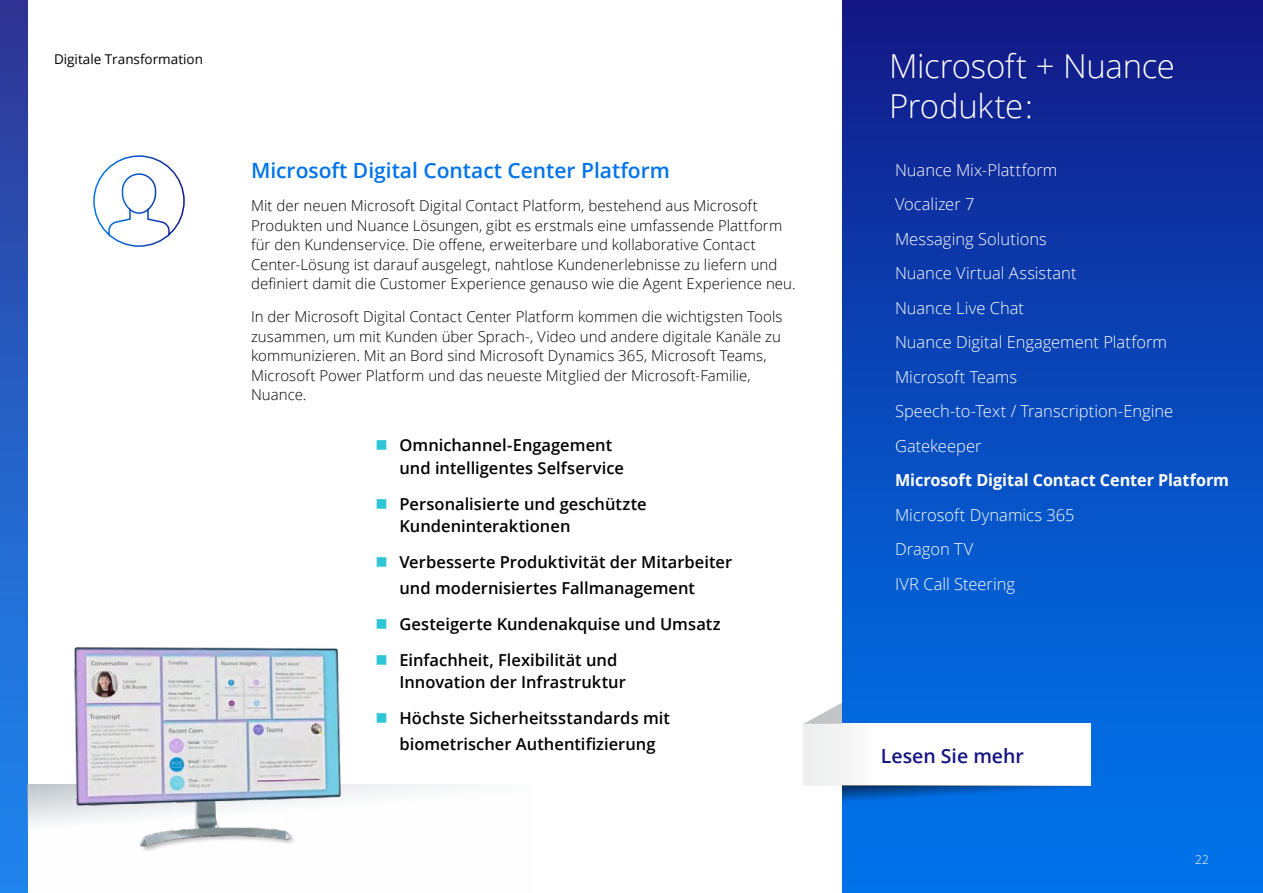
<style>
.page{position:relative;width:1263px;height:893px;background:#fff}
.page>*{position:absolute;margin:0;border:0;box-sizing:border-box;transform-origin:0 0}
.t1{font:300 33px/40.8px "Open Sans";letter-spacing:-.01em;color:#fff}
.t2{font:600 21px "Open Sans";color:#0073ea}
.t3{font:600 19.5px "Open Sans";color:#141380}
.t4{font:600 16.5px/22.5px "Open Sans";color:#000}
.t5{font:300 16.5px/34.5px "Open Sans";color:#fff}
.t6{font:700 16.5px "Open Sans";letter-spacing:-.005em;color:#fff}
.t7{font:300 15px/19.5px "Open Sans";letter-spacing:.005em;color:#000}
.t8{font:13.5px "Open Sans";color:#000}
.t9{font:300 12px "Open Sans";color:#fff}
.s1{color:#2dc6d6}
</style>
<div class="page">
<div style="left:842px;top:0;width:421px;height:893px;background:linear-gradient(to bottom,#121b89,#007bf2)"></div>
<div style="left:0;top:0;width:27px;height:893px;background:linear-gradient(to bottom,#2f3697,#1d8af3)"></div>
<div style="left:804px;top:724px;width:286px;height:61px;background:linear-gradient(to right,#f6f6f7,#fff)"></div>
<svg style="left:804px;top:703px;width:38px;height:21px"></svg>
<svg style="left:842px;top:785px;width:248px;height:22px;background:#0867cf"></svg>
<svg style="left:93px;top:155px;width:92px;height:92px"></svg>
<img style="left:54px;top:647px;width:299px;height:204px">
<p class="t8" style="left:54px;top:50px;width:150px">Digitale Transformation</p>
<h2 class="t2" style="left:251px;top:156px;width:420px">Microsoft Digital Contact Center Platform</h2>
<p class="t7" style="left:251px;top:195px;width:546px">Mit der neuen Microsoft Digital Contact Platform, bestehend aus Microsoft Produkten und Nuance Lösungen, gibt es erstmals eine umfassende Plattform für den Kundenservice. Die offene, erweiterbare und kollaborative Contact Center-Lösung ist darauf ausgelegt, nahtlose Kundenerlebnisse zu liefern und definiert damit die Customer Experience genauso wie die Agent Experience neu.</p>
<p class="t7" style="left:251px;top:306px;width:533px">In der Microsoft Digital Contact Center Platform kommen die wichtigsten Tools zusammen, um mit Kunden über Sprach-, Video und andere digitale Kanäle zu kommunizieren. Mit an Bord sind Microsoft Dynamics 365, Microsoft Teams, Microsoft Power Platform und das neueste Mitglied der Microsoft-Familie, Nuance.</p>
<p class="t4" style="left:399px;top:433px;width:226px;text-indent:-24px"><span class="s1">■</span> Omnichannel-Engagement und intelligentes Selfservice</p>
<p class="t4" style="left:399px;top:492px;width:249px;text-indent:-24px"><span class="s1">■</span> Personalisierte und geschützte<br>Kundeninteraktionen</p>
<p class="t4" style="left:399px;top:549px;width:334px;line-height:25.5px;text-indent:-24px"><span class="s1">■</span> Verbesserte Produktivität der Mitarbeiter und modernisiertes Fallmanagement</p>
<p class="t4" style="left:375px;top:612px;width:347px"><span class="s1">■</span> Gesteigerte Kundenakquise und Umsatz</p>
<p class="t4" style="left:399px;top:648px;width:228px;text-indent:-24px"><span class="s1">■</span> Einfachheit, Flexibilität und<br>Innovation der Infrastruktur</p>
<p class="t4" style="left:375px;top:705px;width:296px;line-height:25.5px;text-align:center"><span class="s1">■</span> Höchste Sicherheitsstandards mit biometrischer Authentifizierung</p>
<h1 class="t1" style="left:889px;top:44px;width:287px">Microsoft + Nuance<br>Produkte:</h1>
<p class="t5" style="left:895px;top:152px;width:280px">Nuance Mix-Plattform<br>Vocalizer 7<br>Messaging Solutions<br>Nuance Virtual Assistant<br>Nuance Live Chat<br>Nuance Digital Engagement Platform<br>Microsoft Teams<br>Speech-to-Text / Transcription-Engine<br>Gatekeeper</p>
<p class="t6" style="left:895px;top:469px;width:336px">Microsoft Digital Contact Center Platform</p>
<p class="t5" style="left:895px;top:497px;width:181px">Microsoft Dynamics 365<br>Dragon TV<br>IVR Call Steering</p>
<h3 class="t3" style="left:881px;top:742px;width:145px">Lesen Sie mehr</h3>
<p class="t9" style="left:1195px;top:851px;width:15px">22</p>
</div>
